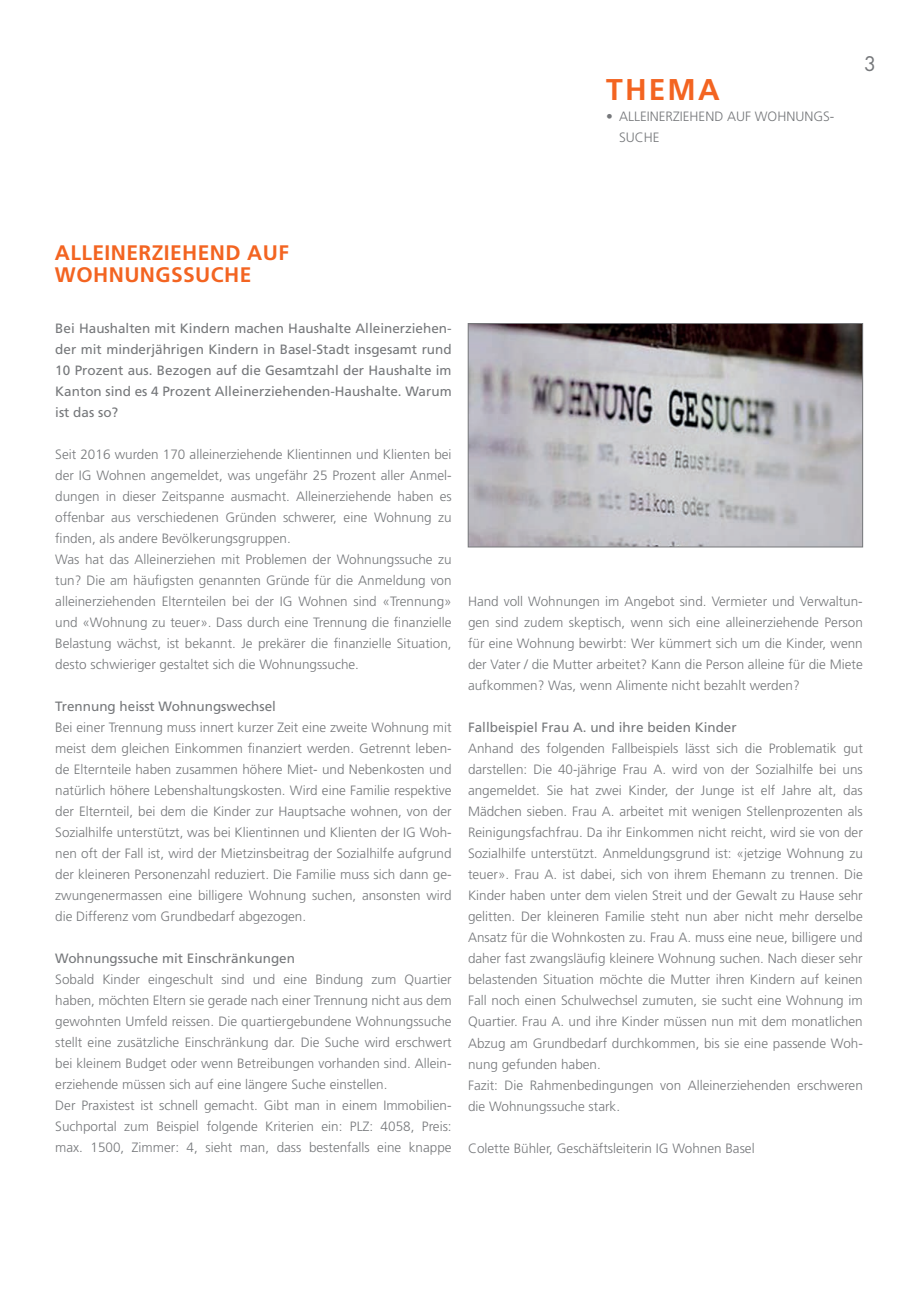
<style>
.page{position:relative;width:919px;height:1289px;background:#fff}
.page>*{position:absolute;margin:0;border:0;box-sizing:border-box;transform-origin:0 0}
.t1{font:700 30px "Frutiger";color:#f36421}
.t2{font:700 21px/22.5px "Frutiger";letter-spacing:.02em;color:#f36421}
.t3{font:19.5px "Futura";color:#76787b}
.t4{font:300 13.5px/21px "Frutiger";color:#76787b}
.t5{font:13.5px/21px "Frutiger";color:#76787b;text-align:justify}
</style>
<div class="page">
<img style="left:470px;top:325px;width:390px;height:220px">
<div style="left:468px;top:323px;width:394px;height:224px;border:1px solid #76787b"></div>
<h1 class="t1" style="left:606px;top:72px;width:115px">THEMA</h1>
<p class="t4" style="left:619px;top:106px;width:217px;text-indent:-13px">• Alleinerziehend auf Wohnungs&shy;suche</p>
<h3 class="t3" style="left:864px;top:50px;width:14px">3</h3>
<h2 class="t2" style="left:55px;top:241px;width:235px;text-indent:50px">INERZIEHEND AUF<br>WOHNUNGSSUCHE</h2>
<p class="t5" style="left:55px;top:317px;width:398px">Bei Haushalten mit Kindern machen Haushalte Alleinerziehen&shy;der mit minderjährigen Kindern in Basel-Stadt insgesamt rund 10 Prozent aus. Bezogen auf die Gesamtzahl der Haushalte im Kanton sind es 4 Prozent Alleinerziehenden-Haushalte. Warum ist das so?</p>
<p class="t4" style="left:55px;top:443px;width:398px">Seit 2016 wurden 170 alleinerziehende Klientinnen und Klienten bei der IG Wohnen angemeldet, was ungefähr 25 Prozent aller Anmel&shy;dungen in dieser Zeitspanne ausmacht. Alleinerziehende haben es offenbar aus verschiedenen Gründen schwerer, eine Wohnung zu finden, als andere Bevölkerungsgruppen.<br>Was hat das Alleinerziehen mit Problemen der Wohnungssuche zu tun? Die am häufigsten genannten Gründe für die Anmeldung von alleinerziehenden Elternteilen bei der IG Wohnen sind «Trennung» und «Wohnung zu teuer». Dass durch eine Trennung die finanzielle Belastung wächst, ist bekannt. Je prekärer die finanzielle Situation, desto schwieriger gestaltet sich die Wohnungssuche.</p>
<p class="t5" style="left:55px;top:695px;width:222px">Trennung heisst Wohnungswechsel</p>
<p class="t4" style="left:55px;top:716px;width:398px;text-align:justify">Bei einer Trennung muss innert kurzer Zeit eine zweite Wohnung mit meist dem gleichen Einkommen finanziert werden. Getrennt leben&shy;de Elternteile haben zusammen höhere M iet- und Nebenkosten und natürlich höhere Lebenshaltungskosten. Wird eine Familie respektive der Elternteil, bei dem die Kinder zur Hauptsache wohnen, von der Sozialhilfe unterstützt, was bei Klientinnen und Klienten der IG Woh&shy;nen oft der Fall ist, wird der M ietzinsbeitrag der Sozialhilfe aufgrund der kleineren Personenzahl reduziert. Die Familie muss sich dann ge&shy;zwungenermassen eine billigere Wohnung suchen, ansonsten wird die Differenz vom Grundbedarf abgezogen.</p>
<p class="t5" style="left:55px;top:947px;width:241px">Wohnungssuche mit Einschränkungen</p>
<p class="t4" style="left:55px;top:969px;width:398px">Sobald Kinder eingeschult sind und eine Bindung zum Quartier haben, möchten Eltern sie gerade nach einer Trennung nicht aus dem gewohnten U mfeld reissen. Die quartiergebundene Wohnungssuche stellt eine zusätzliche Einschränkung dar. Die Suche wird erschwert bei kleinem Budget oder wenn Betreibungen vorhanden sind. Allein&shy;erziehende müssen sich auf eine längere Suche einstellen.<br>Der Praxistest ist schnell gemacht. Gibt man in einem Immobilien-Suchportal zum Beispiel folgende Kriterien ein: PLZ: 4058, Preis: max. 1500, Zimmer: 4, sieht man, dass bestenfalls eine knappe</p>
<h2 class="t2" style="left:55px;top:241px;width:13px">ALLE</h2>
<p class="t4" style="left:468px;top:591px;width:396px;text-align:justify">Hand voll Wohnungen im Angebot sind. Vermieter und Verwaltun&shy;gen sind zudem skeptisch, wenn sich eine alleinerziehende Person für eine Wohnung bewirbt: Wer kümmert sich um die Kinder, wenn der Vater / die M utter arbeitet? Kann die Person alleine für die M iete aufkommen? Was, wenn Alimente nicht bezahlt werden?</p>
<p class="t5" style="left:468px;top:717px;width:270px">Fallbeispiel Frau A. und ihre beiden Kinder</p>
<p class="t4" style="left:468px;top:738px;width:396px">Anhand des folgenden Fallbeispiels lässt sich die Problematik gut darstellen: Die 40-jährige Frau A. wird von der Sozialhilfe bei uns angemeldet. Sie hat zwei Kinder, der Junge ist elf Jahre alt, das Mädchen sieben. Frau A. arbeitet mit wenigen Stellenprozenten als Reinigungsfachfrau. Da ihr Einkommen nicht reicht, wird sie von der Sozialhilfe unterstützt. Anmeldungsgrund ist: «jetzige Wohnung zu teuer». Frau A. ist dabei, sich von ihrem Ehemann zu trennen. Die Kinder haben unter dem vielen Streit und der Gewalt zu Hause sehr gelitten. Der kleineren Familie steht nun aber nicht mehr derselbe Ansatz für die Wohnkosten zu. Frau A. muss eine neue, billigere und daher fast zwangsläufig kleinere Wohnung suchen. Nach dieser sehr belastenden Situation möchte die M utter ihren Kindern auf keinen Fall noch einen Schulwechsel zumuten, sie sucht eine Wohnung im Quartier. Frau A. und ihre Kinder müssen nun mit dem monatlichen Abzug am Grundbedarf durchkommen, bis sie eine passende Woh&shy;nung gefunden haben.<br>Fazit: Die Rahmenbedingungen von Alleinerziehenden erschweren die Wohnungssuche stark.</p>
<p class="t4" style="left:468px;top:1137px;width:288px">Colette Bühler, Geschäftsleiterin IG Wohnen Basel</p>
</div>
